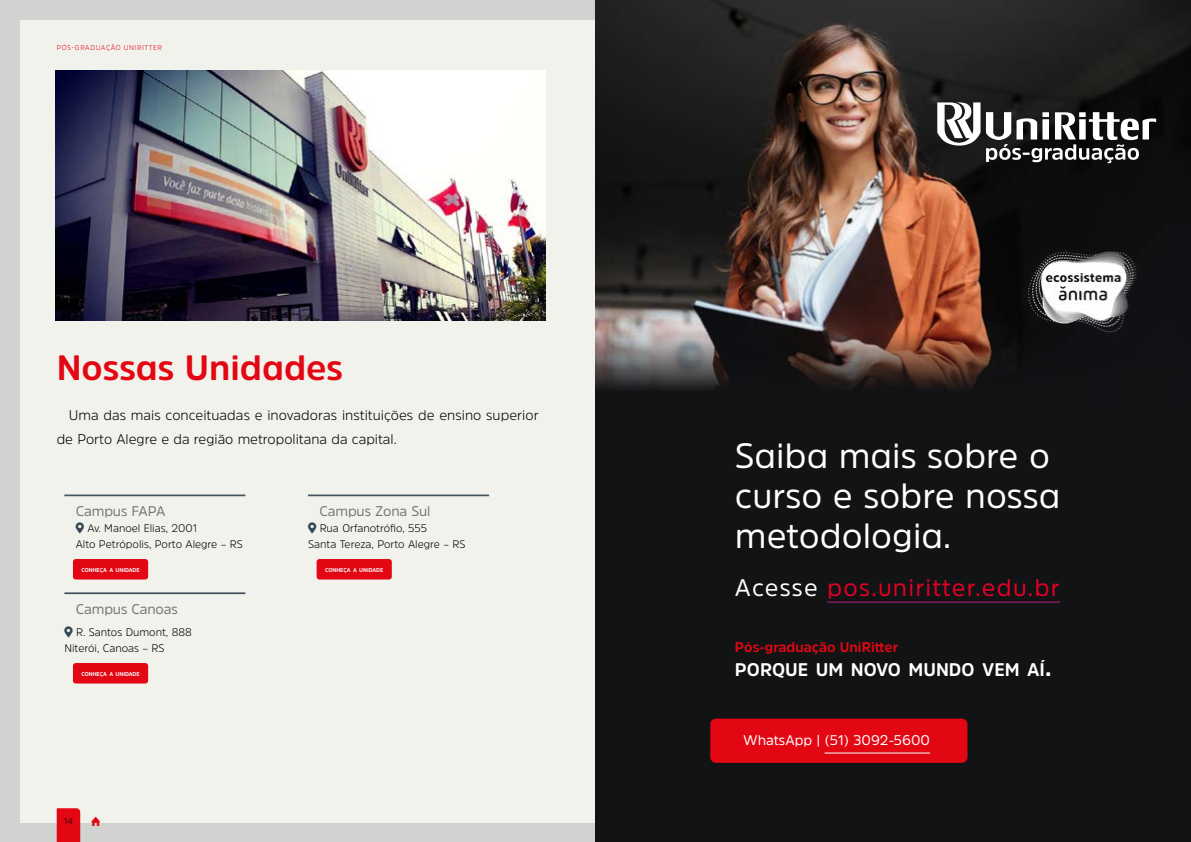
<style>
.page{position:relative;width:1191px;height:842px;background:#d1d3d0}
.page>*{position:absolute;margin:0;border:0;box-sizing:border-box;transform-origin:0 0}
.t1{font:35px/40px "Amsi Pro";color:#fff}
.t2{font:700 35px "Amsi Pro";color:#e30613}
.t3{font:24px "Amsi Pro";letter-spacing:.05em;color:#e60025}
.t4{font:700 18.2px "Amsi Pro";color:#fff}
.t5{font:300 14px/24px "Amsi Pro";color:#000}
.t6{font:14px "Amsi Pro";letter-spacing:-.01em;color:#747474}
.t7{font:14px "Amsi Pro";color:#fff}
.t8{font:700 14px "Amsi Pro";color:#e30613}
.t9{font:300 11px/16px "Amsi Pro";color:#000}
.t10{font:300 8.5px "Amsi Pro";color:#000}
.t11{font:300 7px "Amsi Pro";letter-spacing:.08em;color:#e30613}
.t12{font:700 5.6px "Amsi Pro";color:#fff}
.s1{color:#fff}
.s2{font-size:26px}
</style>
<div class="page">
<div style="left:20px;top:20px;width:1151px;height:802px;background:#f2f2ed"></div>
<div style="left:595px;top:0;width:596px;height:842px;background:#121315"></div>
<svg style="left:57px;top:808px;width:23px;height:34px"></svg>
<img style="left:56px;top:71px;width:490px;height:250px">
<hr style="left:64px;top:495px;width:181px;height:1px;background:#344655">
<div style="left:73px;top:559px;width:75px;height:20px;background:#e30613;border-radius:3px"></div>
<hr style="left:64px;top:593px;width:181px;height:1px;background:#344655">
<div style="left:73px;top:663px;width:75px;height:20px;background:#e30613;border-radius:3px"></div>
<hr style="left:308px;top:495px;width:181px;height:1px;background:#344655">
<div style="left:316px;top:559px;width:76px;height:20px;background:#e30613;border-radius:3px"></div>
<img style="left:595px;top:0;width:596px;height:389px">
<div style="left:710px;top:719px;width:257px;height:44px;background:#e30613;border-radius:6px"></div>
<hr style="left:824px;top:753px;width:106px;height:1px;background:#fff">
<hr style="left:827px;top:602px;width:233px;height:1px;background:#b51e84">
<svg style="left:986px;top:112px;width:170px;height:51px"></svg>
<svg style="left:937px;top:102px;width:43px;height:44px"></svg>
<img style="left:1022px;top:225px;width:153px;height:123px">
<p class="t11" style="left:57px;top:42px;width:107px">PÓS-GRADUAÇÃO UNIRITTER</p>
<h1 class="t2" style="left:57px;top:344px;width:288px">Nossas Unidades</h1>
<p class="t5" style="left:57px;top:403px;width:483px;text-indent:12px">Uma das mais conceituadas e inovadoras instituições de ensino superior de Porto Alegre e da região metropolitana da capital.</p>
<p class="t6" style="left:76px;top:501px;width:91px">Campus FAPA</p>
<p class="t9" style="left:76px;top:520px;width:168px;text-indent:12px">Av. Manoel Elias, 2001<br>Alto Petrópolis, Porto Alegre – RS</p>
<p class="t12" style="left:81px;top:566px;width:60px">CONHEÇA A UNIDADE</p>
<p class="t6" style="left:76px;top:599px;width:104px">Campus Canoas</p>
<p class="t9" style="left:64px;top:624px;width:129px;text-indent:12px">R. Santos Dumont, 888<br>Niterói, Canoas – RS</p>
<p class="t12" style="left:81px;top:670px;width:60px">CONHEÇA A UNIDADE</p>
<p class="t10" style="left:64px;top:815px;width:11px">14</p>
<p class="t6" style="left:319px;top:501px;width:113px">Campus Zona Sul</p>
<p class="t9" style="left:308px;top:520px;width:159px;text-indent:12px">Rua Orfanotrófio, 555<br>Santa Tereza, Porto Alegre – RS</p>
<p class="t12" style="left:325px;top:566px;width:60px">CONHEÇA A UNIDADE</p>
<h1 class="t1" style="left:735px;top:435px;width:327px">Saiba mais sobre o curso e sobre nossa metodologia.</h1>
<h2 class="t3" style="left:735px;top:571px;width:326px"><span class="s1">Acesse</span> pos.uniritter.edu.br</h2>
<p class="t8" style="left:735px;top:637px;width:165px">Pós-graduação UniRitter</p>
<h3 class="t4" style="left:735px;top:657px;width:318px">PORQUE UM NOVO MUNDO VEM AÍ<span class="s2">.</span></h3>
<p class="t7" style="left:743px;top:730px;width:188px">WhatsApp | (51) 3092-5600</p>
</div>
